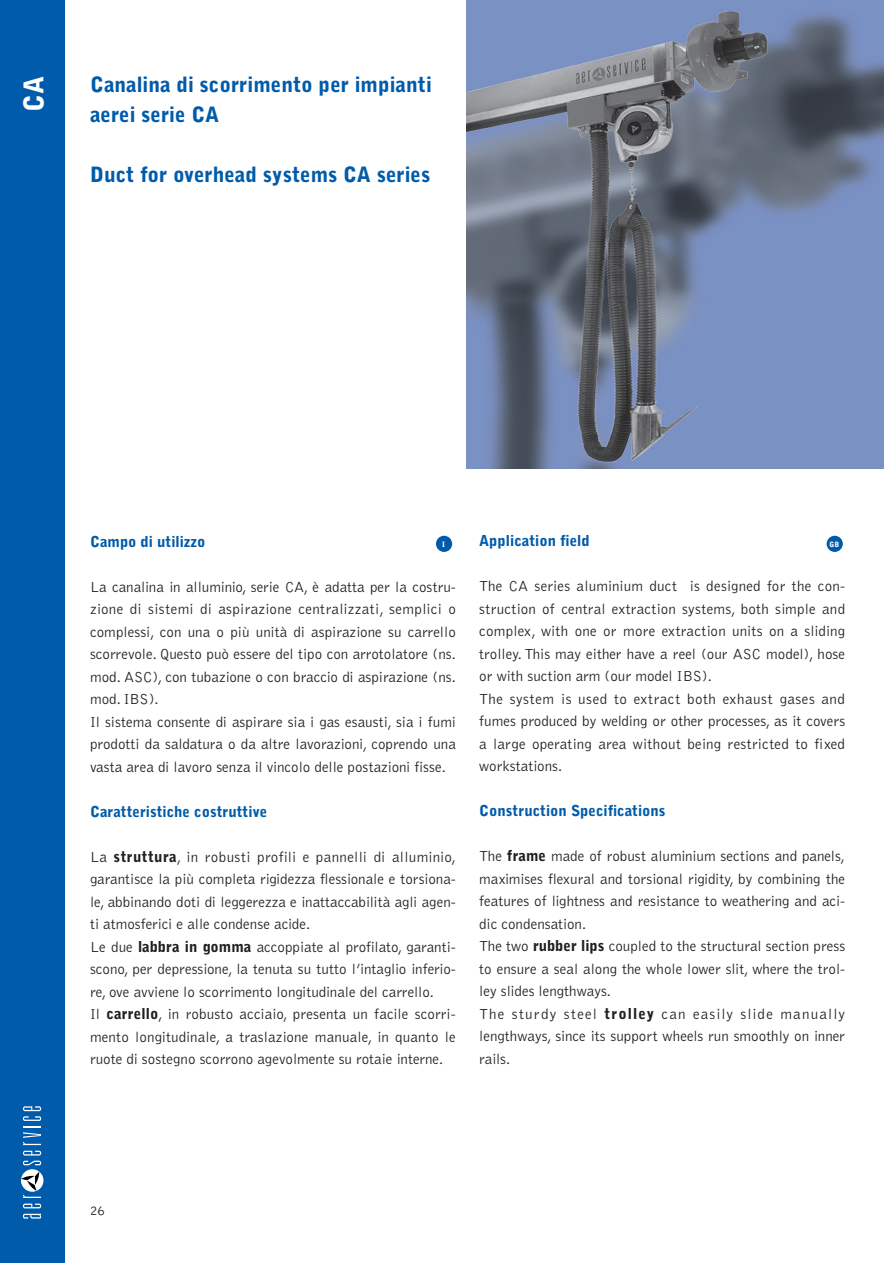
<style>
.page{position:relative;width:893px;height:1263px;background:#fff}
.page>*{position:absolute;margin:0;border:0;box-sizing:border-box;transform-origin:0 0}
.t1{font:900 27px "Bell Gothic";color:#fff}
.t2{font:900 21px/30px "Bell Gothic";color:#015bab}
.t3{font:300 15px/22.5px "Bell Gothic";color:#231f20}
.t4{font:900 15px "Bell Gothic";color:#015bab}
.t5{font:300 13.5px "Bell Gothic";color:#231f20}
.t6{font:900 7.35px "Bell Gothic";color:#fff}
.s1{font-weight:900}
</style>
<div class="page">
<div style="left:0;top:0;width:64px;height:1263px;background:#015bab"></div>
<svg style="left:23px;top:1214px;width:18px;height:5px"></svg>
<svg style="left:23px;top:1204px;width:18px;height:4px"></svg>
<svg style="left:23px;top:1151px;width:18px;height:14px"></svg>
<svg style="left:23px;top:1106px;width:18px;height:39px"></svg>
<div style="left:21px;top:1169px;width:22px;height:23px;background:#fff;border-radius:50%"></div>
<svg style="left:21px;top:1172px;width:20px;height:26px"></svg>
<img style="left:466px;top:0;width:417px;height:469px">
<div style="left:436px;top:536px;width:16px;height:16px;background:#015bab;border-radius:50%"></div>
<div style="left:826px;top:536px;width:16px;height:16px;background:#015bab;border-radius:50%"></div>
<h1 class="t1" style="left:24px;top:112px;width:37px;rotate:-90deg">CA</h1>
<h2 class="t2" style="left:90px;top:71px;width:343px">Canalina di scorrimento per impianti aerei serie CA</h2>
<h2 class="t2" style="left:90px;top:161px;width:342px">Duct for overhead systems CA series</h2>
<p class="t4" style="left:479px;top:535px;width:112px">Application field</p>
<p class="t3" style="left:479px;top:576px;width:367px">The CA series aluminium duct is designed for the con&shy;struction of central extraction systems, both simple and complex, with one or more extraction units on a sliding trolley. This may either have a reel (our ASC model), hose or with suction arm (our model IBS).<br>The system is used to extract both exhaust gases and fumes produced by welding or other processes, as it covers a large operating area without being restricted to fixed workstations.</p>
<p class="t4" style="left:479px;top:805px;width:188px">Construction Specifications</p>
<p class="t3" style="left:479px;top:846px;width:367px">The <span class="s1">frame</span> made of robust aluminium sections and panels, maximises flexural and torsional rigidity, by combining the features of lightness and resistance to weathering and aci&shy;dic condensation.<br>The two <span class="s1">rubber lips</span> coupled to the structural section press to ensure a seal along the whole lower slit, where the trol&shy;ley slides lengthways.<br>The sturdy steel <span class="s1">trolley</span> can easily slide manually lengthways, since its support wheels run smoothly on inner rails.</p>
<p class="t4" style="left:90px;top:536px;width:117px">Campo di utilizzo</p>
<p class="t3" style="left:90px;top:576px;width:367px">La canalina in alluminio, serie CA, è adatta per la costru&shy;zione di sistemi di aspirazione centralizzati, semplici o complessi, con una o più unità di aspirazione su carrello scorrevole. Questo può essere del tipo con arrotolatore (ns. mod. ASC), con tubazione o con braccio di aspirazione (ns. mod. IBS).<br>Il sistema consente di aspirare sia i gas esausti, sia i fumi prodotti da saldatura o da altre lavorazioni, coprendo una vasta area di lavoro senza il vincolo delle postazioni fisse.</p>
<p class="t4" style="left:90px;top:806px;width:179px">Caratteristiche costruttive</p>
<p class="t3" style="left:90px;top:846px;width:367px">La <span class="s1">struttura</span>, in robusti profili e pannelli di alluminio, garantisce la più completa rigidezza flessionale e torsiona&shy;le, abbinando doti di leggerezza e inattaccabilità agli agen&shy;ti atmosferici e alle condense acide.<br>Le due <span class="s1">labbra in gomma</span> accoppiate al profilato, garanti&shy;scono, per depressione, la tenuta su tutto l’intaglio inferio&shy;re, ove avviene lo scorrimento longitudinale del carrello.<br>Il <span class="s1">carrello</span>, in robusto acciaio, presenta un facile scorri&shy;mento longitudinale, a traslazione manuale, in quanto le ruote di sostegno scorrono agevolmente su rotaie interne.</p>
<p class="t6" style="left:442px;top:541px;width:4px">I</p>
<p class="t6" style="left:829px;top:542px;width:11px">GB</p>
<p class="t5" style="left:90px;top:1206px;width:17px">26</p>
</div>
